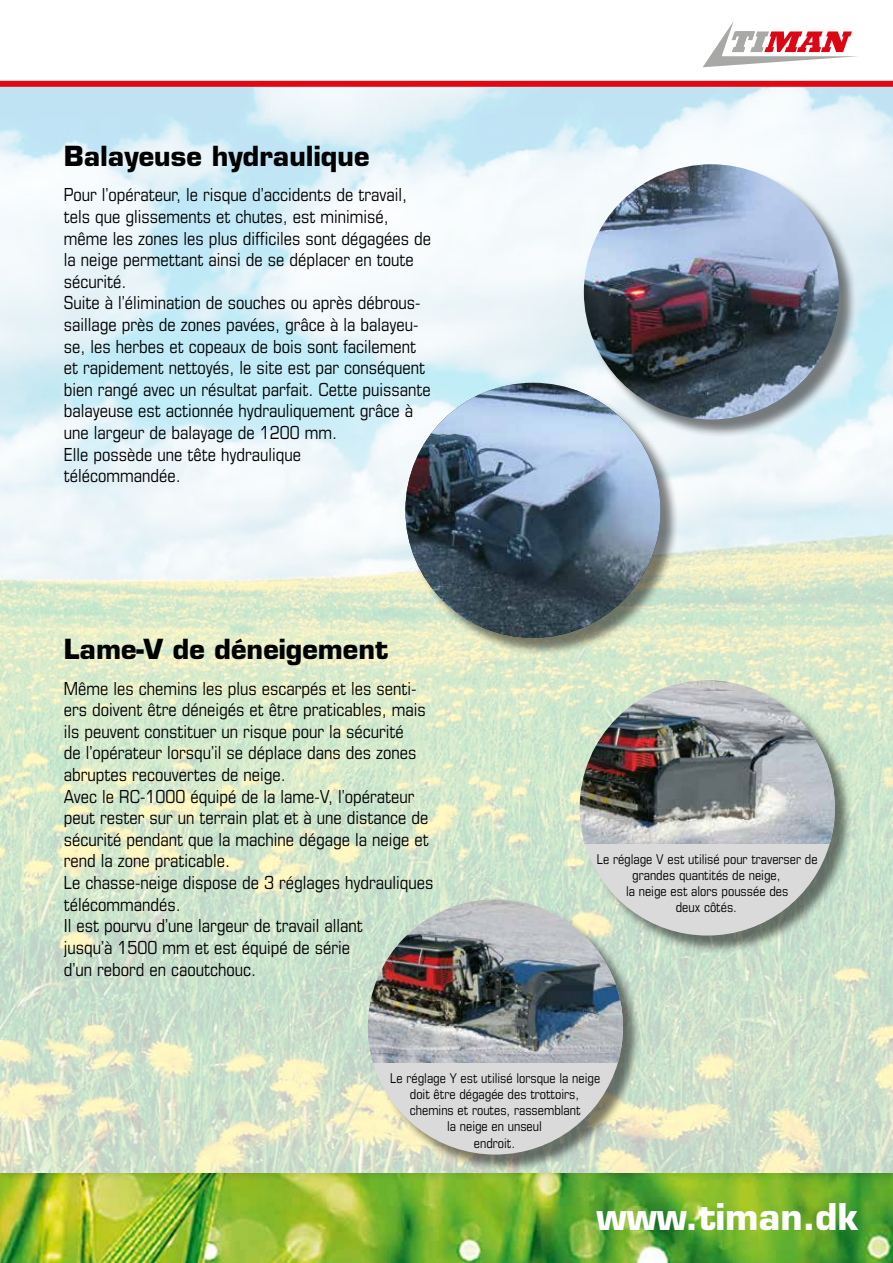
<style>
.page{position:relative;width:893px;height:1263px;background:#fff}
.page>*{position:absolute;margin:0;border:0;box-sizing:border-box;transform-origin:0 0}
.t1{font:700 36px "Eurostile";color:#fff}
.t2{font:700 27px "Eurostile";color:#000}
.t3{font:condensed 18px/21.6px "Eurostile";color:#000}
.t4{font:condensed 13.5px/16.2px "Eurostile";color:#000;text-align:center}
</style>
<div class="page">
<img style="left:0;top:87px;width:893px;height:1087px">
<div style="left:0;top:81px;width:893px;height:6px;background:#e10814"></div>
<svg style="left:703px;top:22px;width:154px;height:45px"></svg>
<div style="left:408px;top:385px;width:271px;height:272px;background:#000;opacity:.5"></div>
<div style="left:405px;top:383px;width:255px;height:255px;background:#000;opacity:.75"></div>
<img style="left:405px;top:383px;width:255px;height:255px;border-radius:128px">
<div style="left:586px;top:167px;width:272px;height:271px;background:#000;opacity:.5"></div>
<img style="left:584px;top:164px;width:255px;height:255px;border-radius:128px">
<img style="left:0;top:1174px;width:893px;height:89px">
<div style="left:370px;top:902px;width:272px;height:271px;background:#000;opacity:.5"></div>
<div style="left:582px;top:683px;width:272px;height:271px;background:#000;opacity:.5"></div>
<img style="left:368px;top:680px;width:467px;height:474px">
<h2 class="t2" style="left:64px;top:139px;width:307px">Balayeuse hydraulique</h2>
<p class="t3" style="left:64px;top:184px;width:369px">Pour l’opérateur, le risque d’accidents de travail, tels que glissements et chutes, est minimisé, même les zones les plus difficiles sont dégagées de la neige permettant ainsi de se déplacer en toute sécurité.<br>Suite à l’élimination de souches ou après débrous&shy;saillage près de zones pavées, grâce à la balayeu&shy;se, les herbes et copeaux de bois sont facilement et rapidement nettoyés, le site est par conséquent bien rangé avec un résultat parfait. Cette puissante balayeuse est actionnée hydrauliquement grâce à une largeur de balayage de 1200 mm.<br>Elle possède une tête hydraulique<br>télécommandée.</p>
<h2 class="t2" style="left:64px;top:633px;width:326px">Lame-V de déneigement</h2>
<p class="t3" style="left:64px;top:677px;width:371px">Même les chemins les plus escarpés et les senti&shy;ers doivent être déneigés et être praticables, mais ils peuvent constituer un risque pour la sécurité<br>de l’opérateur lorsqu’il se déplace dans des zones abruptes recouvertes de neige.<br>Avec le RC-1000 équipé de la lame-V, l’opérateur peut rester sur un terrain plat et à une distance de sécurité pendant que la machine dégage la neige et rend la zone praticable.<br>Le chasse-neige dispose de 3 réglages hydrauliques télécommandés.<br>Il est pourvu d’une largeur de travail allant<br>jusqu’à 1500 mm et est équipé de série<br>d’un rebord en caoutchouc.</p>
<p class="t4" style="left:597px;top:851px;width:222px">Le réglage V est utilisé pour traverser de grandes quantités de neige,<br>la neige est alors poussée des<br>deux côtés.</p>
<p class="t4" style="left:390px;top:1069px;width:212px">Le réglage Y est utilisé lorsque la neige doit être dégagée des trottoirs, chemins et routes, rassemblant<br>la neige en unseul<br>endroit.</p>
<h1 class="t1" style="left:597px;top:1194px;width:264px">www.timan.dk</h1>
</div>
